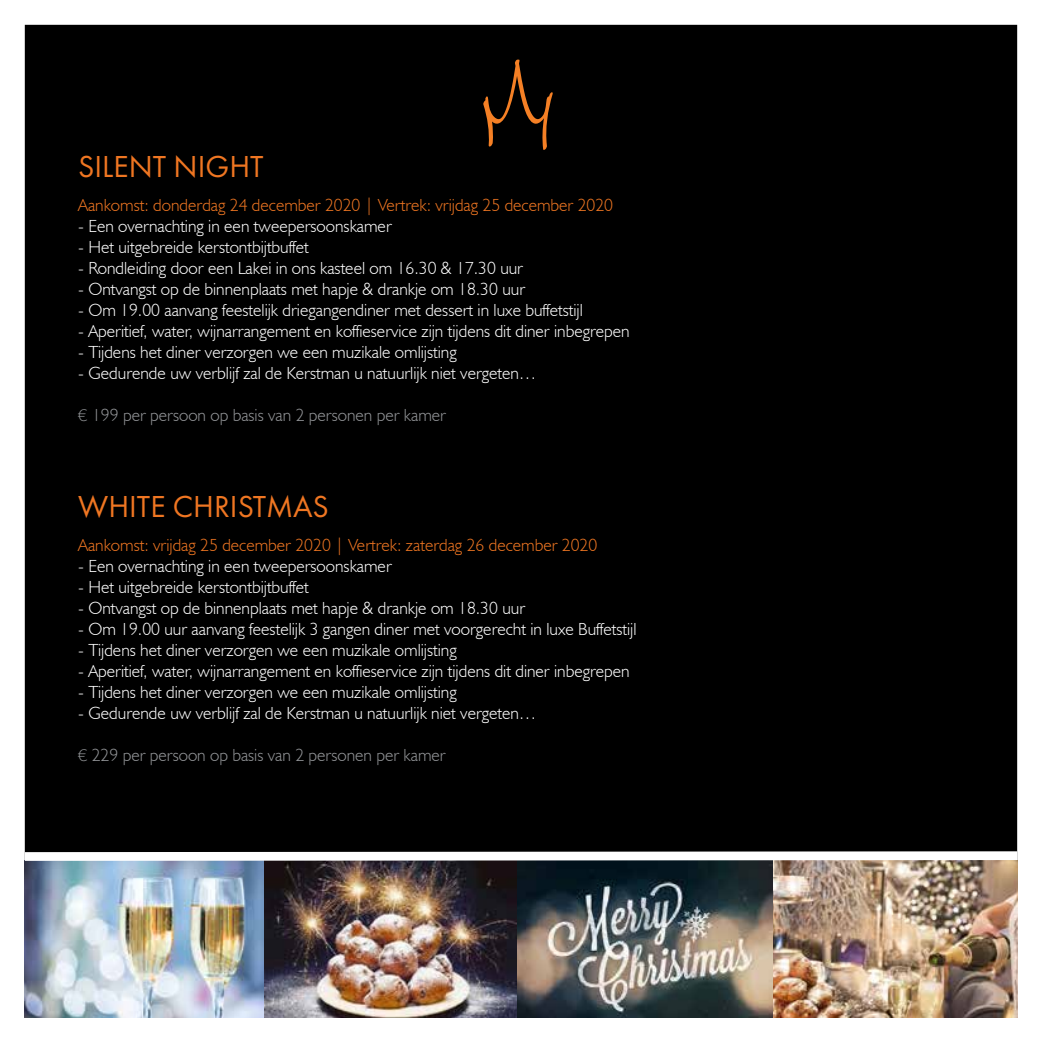
<style>
.page{position:relative;width:1042px;height:1042px;background:#fff}
.page>*{position:absolute;margin:0;border:0;box-sizing:border-box;transform-origin:0 0}
.t1{font:31.5px "Futura New";color:#ef7622}
.t2{font:300 17.5px "Humanist 521 BT";color:#fff}
.t3{font:300 17.5px "Humanist 521 BT";color:#ef7622}
.t4{font:300 17.5px "Humanist 521 BT";color:#939598}
.s1{font-family:"Futura New"}
</style>
<div class="page">
<div style="left:26px;top:26px;width:990px;height:990px;background:#000"></div>
<img style="left:25px;top:865px;width:992px;height:152px">
<svg style="left:483px;top:60px;width:70px;height:90px"></svg>
<svg style="left:24px;top:847px;width:994px;height:18px"></svg>
<h1 class="t1" style="left:78px;top:147px;width:187px">SILENT NIGHT</h1>
<p class="t3" style="left:78px;top:194px;width:536px">Aankomst: donderdag 24 december 2020 | Vertrek: vrijdag 25 december 2020</p>
<p class="t2" style="left:78px;top:215px;width:315px">- Een overnachting in een tweepersoonskamer</p>
<p class="t2" style="left:78px;top:236px;width:232px">- Het uitgebreide kerstontbijtbuffet</p>
<p class="t2" style="left:78px;top:257px;width:446px">- Rondleiding door een Lakei in ons kasteel om 16.30 &amp; 17.30 uur</p>
<p class="t2" style="left:78px;top:278px;width:448px">- Ontvangst op de binnenplaats met hapje &amp; drankje om 18.30 uur</p>
<p class="t2" style="left:78px;top:299px;width:506px">- Om 19.00 aanvang feestelijk driegangendiner met dessert in luxe buffetstijl</p>
<p class="t2" style="left:78px;top:320px;width:553px">- Aperitief, water, wijnarrangement en koffieservice zijn tijdens dit diner inbegrepen</p>
<p class="t2" style="left:78px;top:341px;width:380px">- Tijdens het diner verzorgen we een muzikale omlijsting</p>
<p class="t2" style="left:78px;top:362px;width:460px">- Gedurende uw verblijf zal de Kerstman u natuurlijk niet vergeten…</p>
<p class="t4" style="left:78px;top:404px;width:369px"><span class="s1">€</span> 199 per persoon op basis van 2 personen per kamer</p>
<h1 class="t1" style="left:78px;top:487px;width:252px">WHITE CHRISTMAS</h1>
<p class="t3" style="left:78px;top:534px;width:521px">Aankomst: vrijdag 25 december 2020 | Vertrek: zaterdag 26 december 2020</p>
<p class="t2" style="left:78px;top:555px;width:315px">- Een overnachting in een tweepersoonskamer</p>
<p class="t2" style="left:78px;top:576px;width:232px">- Het uitgebreide kerstontbijtbuffet</p>
<p class="t2" style="left:78px;top:597px;width:448px">- Ontvangst op de binnenplaats met hapje &amp; drankje om 18.30 uur</p>
<p class="t2" style="left:78px;top:618px;width:560px">- Om 19.00 uur aanvang feestelijk 3 gangen diner met voorgerecht in luxe Buffetstijl</p>
<p class="t2" style="left:78px;top:639px;width:380px">- Tijdens het diner verzorgen we een muzikale omlijsting</p>
<p class="t2" style="left:78px;top:660px;width:553px">- Aperitief, water, wijnarrangement en koffieservice zijn tijdens dit diner inbegrepen</p>
<p class="t2" style="left:78px;top:681px;width:380px">- Tijdens het diner verzorgen we een muzikale omlijsting</p>
<p class="t2" style="left:78px;top:702px;width:460px">- Gedurende uw verblijf zal de Kerstman u natuurlijk niet vergeten…</p>
<p class="t4" style="left:78px;top:744px;width:369px"><span class="s1">€</span> 229 per persoon op basis van 2 personen per kamer</p>
</div>
